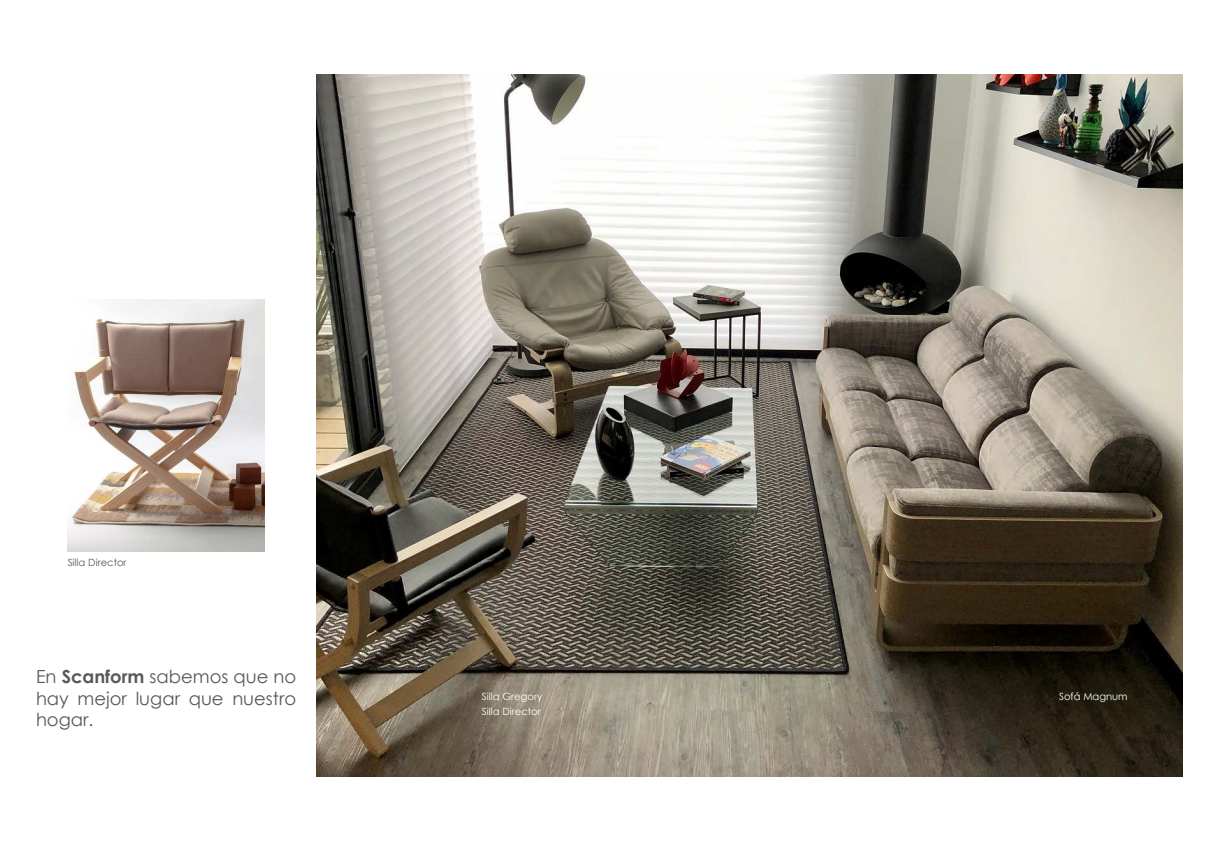
<style>
.page{position:relative;width:1219px;height:851px;background:#fff}
.page>*{position:absolute;margin:0;border:0;box-sizing:border-box;transform-origin:0 0}
.t1{font:18px/21.6px "Century Gothic";color:#58585a;text-align:justify}
.t2{font:10px/14.6px "Century Gothic";color:#fff}
.t3{font:10px "Century Gothic";color:#58585a}
.s1{font-weight:700}
</style>
<div class="page">
<img style="left:316px;top:75px;width:867px;height:700px">
<img style="left:68px;top:299px;width:197px;height:252px">
<p class="t3" style="left:68px;top:555px;width:60px">Silla Director</p>
<p class="t1" style="left:36px;top:665px;width:262px">En <span class="s1">Scanform</span> sabemos que no hay mejor lugar que nuestro hogar.</p>
<p class="t2" style="left:482px;top:689px;width:62px">Silla Gregory<br>Silla Director</p>
<p class="t2" style="left:1059px;top:689px;width:70px">Sofá Magnum</p>
</div>
